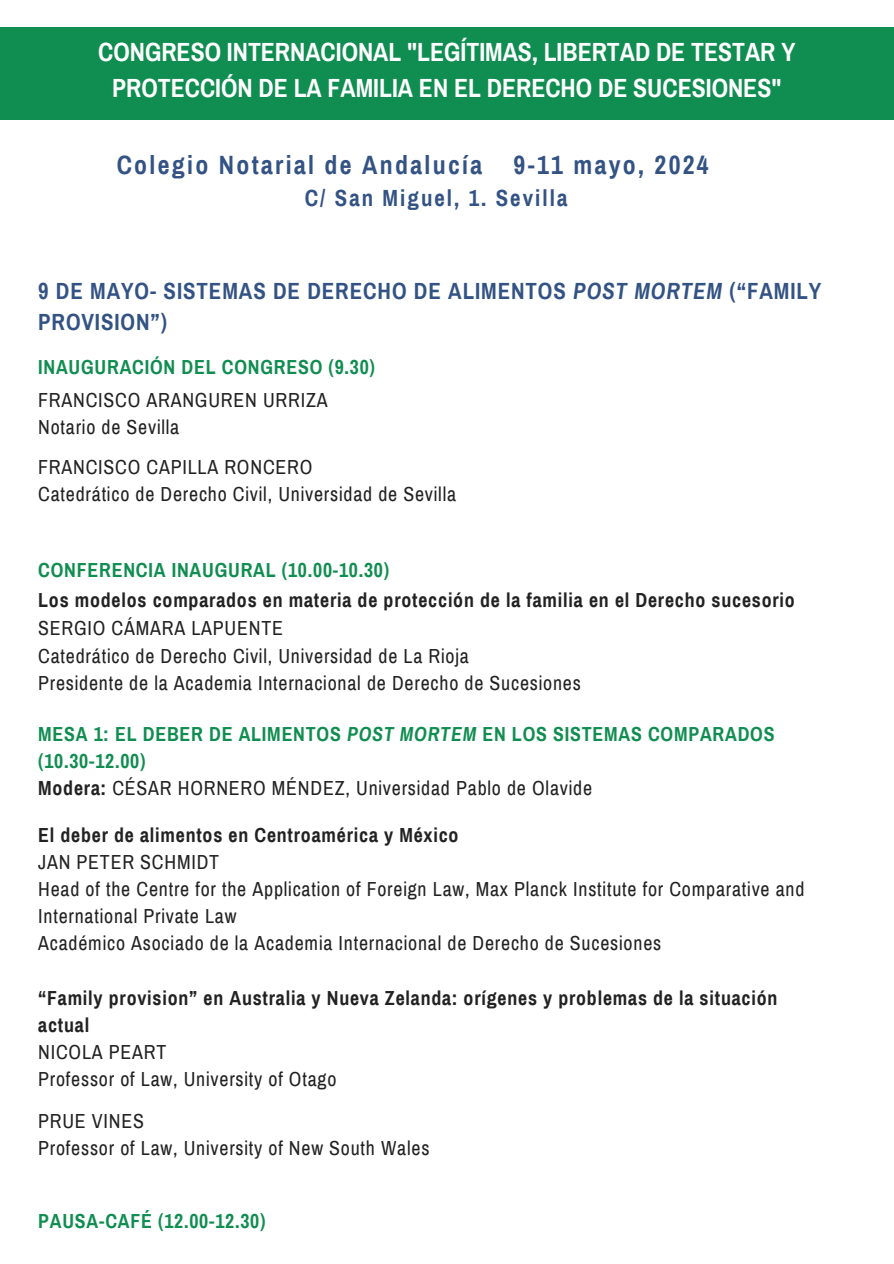
<style>
.page{position:relative;width:894px;height:1264px;background:#fff}
.page>*{position:absolute;margin:0;border:0;box-sizing:border-box;transform-origin:0 0}
.t1{font:700 25.8px "Archivo Narrow";letter-spacing:.09em;color:#335384}
.t2{font:700 25.65px/35.7px "Archivo Narrow";color:#fff;text-align:center}
.t3{font:700 22.8px/31.7px "Archivo Narrow";letter-spacing:.04em;color:#335384}
.t4{font:700 22.8px "Archivo Narrow";letter-spacing:.09em;color:#335384}
.t5{font:19.8px/27.2px "Archivo Narrow";letter-spacing:.04em;color:#222}
.t6{font:700 19.8px/27.2px "Archivo Narrow";letter-spacing:.04em;color:#108d50}
.t7{font:700 19.8px/27.2px "Archivo Narrow";letter-spacing:.04em;color:#222}
.s1{font-style:italic}
.s2{color:#222}
.s3{font-weight:400;color:#222}
</style>
<div class="page">
<div style="left:0;top:28px;width:893px;height:92px;background:#108d50"></div>
<h1 class="t2" style="left:98px;top:35px;width:698px">CONGRESO INTERNACIONAL "LEGÍTIMAS, LIBERTAD DE TESTAR Y<br>PROTECCIÓN DE LA FAMILIA EN EL DERECHO DE SUCESIONES"</h1>
<h3 class="t1" style="left:117px;top:152px;width:367px">Colegio Notarial de Andalucía</h3>
<h4 class="t1" style="left:513px;top:152px;width:197px">9-11 mayo, 2024</h4>
<h5 class="t4" style="left:304px;top:186px;width:264px">C/ San Miguel, 1. Sevilla</h5>
<h2 class="t3" style="left:38px;top:275px;width:784px">9 DE MAYO- SISTEMAS DE DERECHO DE ALIMENTOS <span class="s1">POST MORTEM</span> (“FAMILY<br>PROVISION”)</h2>
<h2 class="t6" style="left:38px;top:353px;width:338px">INAUGURACIÓN DEL CONGRESO (9.30)</h2>
<p class="t5" style="left:38px;top:386px;width:291px">FRANCISCO ARANGUREN URRIZA<br>Notario de Sevilla</p>
<p class="t5" style="left:38px;top:453px;width:419px">FRANCISCO CAPILLA RONCERO<br>Catedrático de Derecho Civil, Universidad de Sevilla</p>
<p class="t6" style="left:38px;top:557px;width:352px">CONFERENCIA INAUGURAL (10.00-10.30)</p>
<p class="t7" style="left:38px;top:587px;width:758px">Los modelos comparados en materia de protección de la familia en el Derecho sucesorio</p>
<p class="t5" style="left:38px;top:614px;width:544px;line-height:27.6px">SERGIO CÁMARA LAPUENTE<br>Catedrático de Derecho Civil, Universidad de La Rioja<br>Presidente de la Academia Internacional de Derecho de Sucesiones</p>
<p class="t6" style="left:38px;top:721px;width:737px">MESA 1: EL DEBER DE ALIMENTOS <span class="s1">POST MORTEM</span> EN LOS SISTEMAS COMPARADOS (10.30-12.00)<br><span class="s2">Modera:</span> <span class="s3">CÉSAR HORNERO MÉNDEZ, Universidad Pablo de Olavide</span></p>
<p class="t7" style="left:38px;top:821px;width:422px">El deber de alimentos en Centroamérica y México</p>
<p class="t5" style="left:38px;top:848px;width:767px">JAN PETER SCHMIDT<br>Head of the Centre for the Application of Foreign Law, Max Planck Institute for Comparative and International Private Law<br>Académico Asociado de la Academia Internacional de Derecho de Sucesiones</p>
<p class="t7" style="left:38px;top:984px;width:740px">“Family provision” en Australia y Nueva Zelanda: orígenes y problemas de la situación actual</p>
<p class="t5" style="left:38px;top:1038px;width:300px">NICOLA PEART<br>Professor of Law, University of Otago</p>
<p class="t5" style="left:38px;top:1107px;width:393px">PRUE VINES<br>Professor of Law, University of New South Wales</p>
<p class="t6" style="left:38px;top:1207px;width:229px">PAUSA-CAFÉ (12.00-12.30)</p>
</div>
